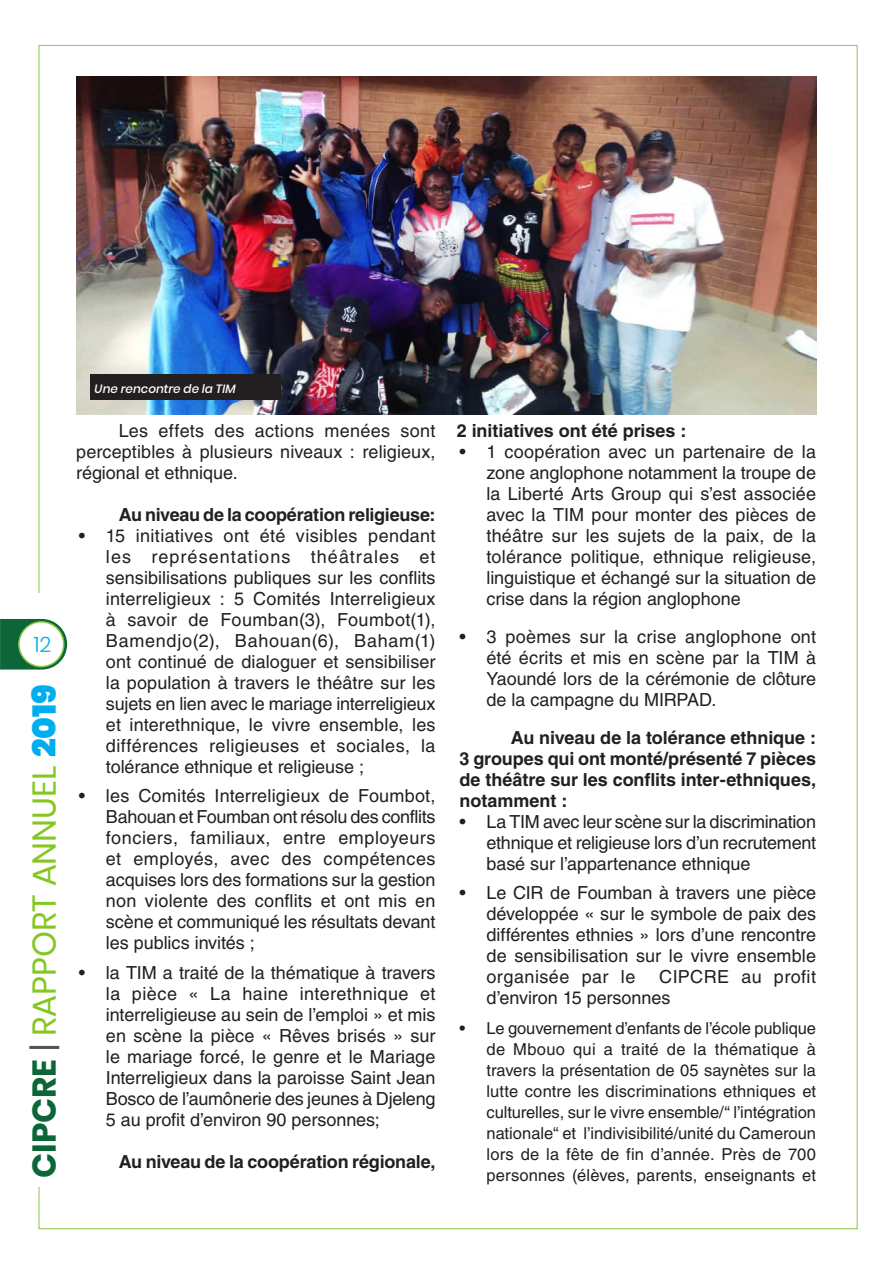
<style>
.page{position:relative;width:893px;height:1263px;background:#fff}
.page>*{position:absolute;margin:0;border:0;box-sizing:border-box;transform-origin:0 0}
.t1{font:33px "Poppins";color:#85c721}
.t2{font:300 21.45px "Poppins";color:#00aeef}
.t3{font:18px/21px "Helvetica LT Std";letter-spacing:-.005em;color:#231f20;text-align:justify}
.t4{font:700 18px/21px "Helvetica LT Std";letter-spacing:-.005em;color:#231f20;text-align:justify}
.t5{font:16.5px/21px "Helvetica LT Std";letter-spacing:.01em;color:#231f20;text-align:justify}
.t6{font:italic 500 12px "Poppins";color:#fff}
.s1{font-weight:700;color:#0c6638}
.s2{color:#4f5457}
.s3{font-weight:900;color:#00aeef}
</style>
<div class="page">
<svg style="left:0;top:619px;width:67px;height:50px;background:#358056"></svg>
<div style="left:19px;top:622px;width:45px;height:45px;background:#fff;border-radius:50%"></div>
<div style="left:18px;top:621px;width:46px;height:46px;border:2px solid #8bc63e;border-radius:50%"></div>
<img style="left:77px;top:77px;width:739px;height:337px">
<div style="left:90px;top:375px;width:191px;height:25px;background:#231f20"></div>
<p class="t2" style="left:34px;top:632px;width:19px">12</p>
<h1 class="t1" style="left:25px;top:1178px;width:496px;rotate:-90deg"><span class="s1">CIPCRE</span> <span class="s2">|</span> RAPPORT ANNUEL <span class="s3">2019</span></h1>
<p class="t6" style="left:95px;top:382px;width:143px">Une rencontre de la TIM</p>
<p class="t3" style="left:76px;top:420px;width:361px;text-indent:43px">Les effets des actions menées sont perceptibles à plusieurs niveaux : religieux, régional et ethnique.</p>
<p class="t4" style="left:119px;top:504px;width:318px">Au niveau de la coopération religieuse:</p>
<p class="t3" style="left:106px;top:525px;width:331px;text-indent:-27px">• 15 initiatives ont été visibles pendant les représentations théâtrales et sensibilisations publiques sur les conflits interreligieux : 5 Comités Interreligieux à savoir de Foumban(3), Foumbot(1), Bamendjo(2), Bahouan(6), Baham(1) ont continué de dialoguer et sensibiliser la population à travers le théâtre sur les sujets en lien avec le mariage interreligieux et interethnique, le vivre ensemble, les différences religieuses et sociales, la tolérance ethnique et religieuse ;</p>
<p class="t3" style="left:106px;top:785px;width:331px;text-indent:-27px">• les Comités Interreligieux de Foumbot, Bahouan et Foumban ont résolu des conflits fonciers, familiaux, entre employeurs et employés, avec des compétences acquises lors des formations sur la gestion non violente des conflits et ont mis en scène et communiqué les résultats devant les publics invités ;</p>
<p class="t3" style="left:106px;top:962px;width:331px;text-indent:-27px">• la TIM a traité de la thématique à travers la pièce « La haine interethnique et interreligieuse au sein de l’emploi » et mis en scène la pièce « Rêves brisés » sur le mariage forcé, le genre et le Mariage Interreligieux dans la paroisse Saint Jean Bosco de l’aumônerie des jeunes à Djeleng 5 au profit d’environ 90 personnes;</p>
<p class="t4" style="left:119px;top:1151px;width:318px">Au niveau de la coopération régionale,</p>
<p class="t4" style="left:457px;top:420px;width:231px">2 initiatives ont été prises :</p>
<p class="t3" style="left:486px;top:441px;width:331px;text-indent:-27px">• 1 coopération avec un partenaire de la zone anglophone notamment la troupe de la Liberté Arts Group qui s’est associée avec la TIM pour monter des pièces de théâtre sur les sujets de la paix, de la tolérance politique, ethnique religieuse, linguistique et échangé sur la situation de crise dans la région anglophone</p>
<p class="t3" style="left:486px;top:626px;width:331px;text-indent:-27px">• 3 poèmes sur la crise anglophone ont été écrits et mis en scène par la TIM à Yaoundé lors de la cérémonie de clôture de la campagne du MIRPAD.</p>
<p class="t4" style="left:459px;top:727px;width:358px;text-indent:51px">Au niveau de la tolérance ethnique :<br>3 groupes qui ont monté/présenté 7 pièces de théâtre sur les conflits inter-ethniques, notamment :</p>
<p class="t3" style="left:486px;top:811px;width:331px;text-indent:-27px">• La TIM avec leur scène sur la discrimination ethnique et religieuse lors d’un recrutement basé sur l’appartenance ethnique</p>
<p class="t3" style="left:486px;top:883px;width:331px;text-indent:-27px">• Le CIR de Foumban à travers une pièce développée « sur le symbole de paix des différentes ethnies » lors d’une rencontre de sensibilisation sur le vivre ensemble organisée par le</p>
<p class="t3" style="left:486px;top:967px;width:331px;text-indent:173px">CIPCRE au profit d’environ 15 personnes</p>
<p class="t5" style="left:486px;top:1018px;width:331px;text-indent:-27px">• Le gouvernement d’enfants de l’école publique de Mbouo qui a traité de la thématique à travers la présentation de 05 saynètes sur la lutte contre les discriminations ethniques et culturelles, sur le vivre ensemble/“ l’intégration nationale“ et l’indivisibilité/unité du Cameroun lors de la fête de fin d’année. Près de 700 personnes (élèves, parents, enseignants et</p>
</div>
